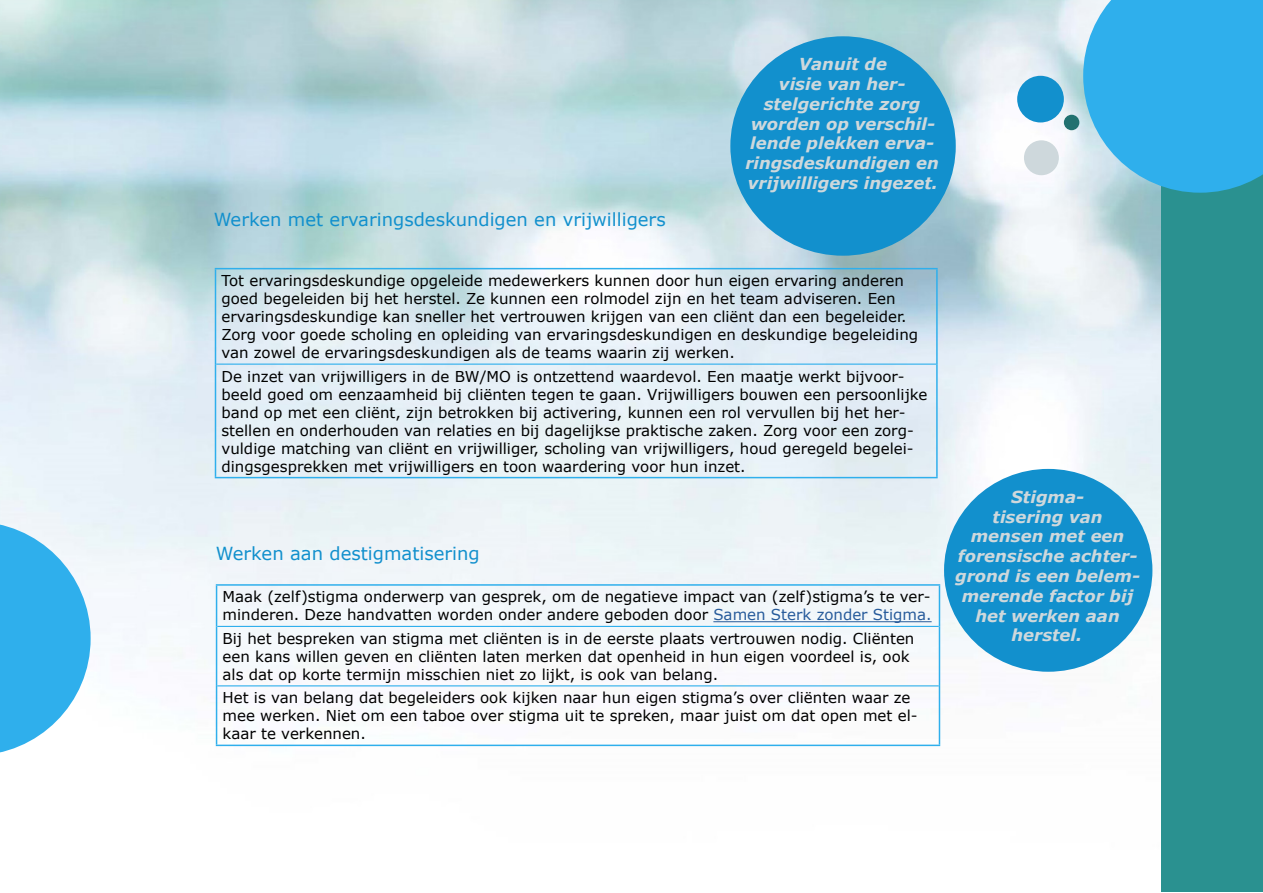
<style>
.page{position:relative;width:1263px;height:893px;background:#fff}
.page>*{position:absolute;margin:0;border:0;box-sizing:border-box;transform-origin:0 0}
.t1{font:18px "Verdana";color:#1290cd}
.t2{font:italic 700 16.5px/19.8px "Verdana";color:#ced8dc;text-align:center}
.t3{font:15px/18px "Verdana";color:#000}
.s1{color:#275b9b}
</style>
<div class="page">
<img style="left:0;top:0;width:1161px;height:747px">
<div style="left:1161px;top:1px;width:102px;height:891px;background:#2a9190"></div>
<svg style="left:1083px;top:0;width:180px;height:193px;background:#40b4ea"></svg>
<svg style="left:0;top:522px;width:91px;height:231px"></svg>
<div style="left:1024px;top:140px;width:35px;height:35px;background:#ced8dc;border-radius:50%"></div>
<div style="left:1017px;top:76px;width:47px;height:46px;background:#1290cd;border-radius:50%"></div>
<div style="left:1064px;top:115px;width:15px;height:15px;background:#217170;border-radius:50%"></div>
<hr style="left:215px;top:268px;width:723px;height:1px;background:#2fafec">
<hr style="left:215px;top:269px;width:1px;height:95px;background:#2fafec">
<hr style="left:936px;top:269px;width:2px;height:95px;background:#2fafec">
<hr style="left:215px;top:364px;width:1px;height:113px;background:#2fafec">
<hr style="left:936px;top:364px;width:2px;height:113px;background:#2fafec">
<hr style="left:215px;top:477px;width:723px;height:1px;background:#2fafec">
<hr style="left:216px;top:364px;width:720px;height:1px;background:#2fafec">
<hr style="left:216px;top:584px;width:724px;height:2px;background:#2fafec">
<hr style="left:216px;top:586px;width:1px;height:40px;background:#2fafec">
<hr style="left:939px;top:586px;width:1px;height:40px;background:#2fafec">
<hr style="left:216px;top:626px;width:1px;height:60px;background:#2fafec">
<hr style="left:939px;top:626px;width:1px;height:60px;background:#2fafec">
<hr style="left:216px;top:686px;width:1px;height:59px;background:#2fafec">
<hr style="left:939px;top:686px;width:1px;height:59px;background:#2fafec">
<hr style="left:216px;top:745px;width:724px;height:1px;background:#2fafec">
<hr style="left:217px;top:626px;width:722px;height:1px;background:#2fafec">
<hr style="left:217px;top:685px;width:722px;height:1px;background:#2fafec">
<hr style="left:713px;top:621px;width:219px;height:1px;background:#275b9b">
<div style="left:730px;top:36px;width:226px;height:220px;background:#1290cd;border-radius:50%"></div>
<div style="left:944px;top:469px;width:208px;height:203px;background:#1290cd;border-radius:50%"></div>
<p class="t1" style="left:214px;top:207px;width:453px">Werken met ervaringsdeskundigen en vrijwilligers</p>
<p class="t2" style="left:745px;top:54px;width:195px">Vanuit de<br>visie van her&shy;stelgerichte zorg worden op verschil&shy;lende plekken erva&shy;ringsdeskundigen en vrijwilligers ingezet.</p>
<p class="t3" style="left:221px;top:271px;width:698px">Tot ervaringsdeskundige opgeleide medewerkers kunnen door hun eigen ervaring anderen goed begeleiden bij het herstel. Ze kunnen een rolmodel zijn en het team adviseren. Een ervaringsdeskundige kan sneller het vertrouwen krijgen van een cliënt dan een begeleider.<br>Zorg voor goede scholing en opleiding van ervaringsdeskundigen en deskundige begeleiding van zowel de ervaringsdeskundigen als de teams waarin zij werken.</p>
<p class="t3" style="left:221px;top:367px;width:707px">De inzet van vrijwilligers in de BW/MO is ontzettend waardevol. Een maatje werkt bijvoor&shy;beeld goed om eenzaamheid bij cliënten tegen te gaan. Vrijwilligers bouwen een persoonlijke band op met een cliënt, zijn betrokken bij activering, kunnen een rol vervullen bij het her&shy;stellen en onderhouden van relaties en bij dagelijkse praktische zaken. Zorg voor een zorg&shy;vuldige matching van cliënt en vrijwilliger, scholing van vrijwilligers, houd geregeld begelei&shy;dingsgesprekken met vrijwilligers en toon waardering voor hun inzet.</p>
<p class="t1" style="left:216px;top:541px;width:265px">Werken aan destigmatisering</p>
<p class="t3" style="left:223px;top:588px;width:711px">Maak (zelf)stigma onderwerp van gesprek, om de negatieve impact van (zelf)stigma’s te ver&shy;minderen. Deze handvatten worden onder andere geboden door <span class="s1">Samen Sterk zonder Stigma.</span></p>
<p class="t3" style="left:223px;top:629px;width:693px">Bij het bespreken van stigma met cliënten is in de eerste plaats vertrouwen nodig. Cliënten een kans willen geven en cliënten laten merken dat openheid in hun eigen voordeel is, ook als dat op korte termijn misschien niet zo lijkt, is ook van belang.</p>
<p class="t3" style="left:223px;top:689px;width:696px">Het is van belang dat begeleiders ook kijken naar hun eigen stigma’s over cliënten waar ze mee werken. Niet om een taboe over stigma uit te spreken, maar juist om dat open met el&shy;kaar te verkennen.</p>
<p class="t2" style="left:955px;top:487px;width:186px">Stigma-<br>tisering van mensen met een forensische achter&shy;grond is een belem&shy;merende factor bij het werken aan herstel.</p>
</div>
